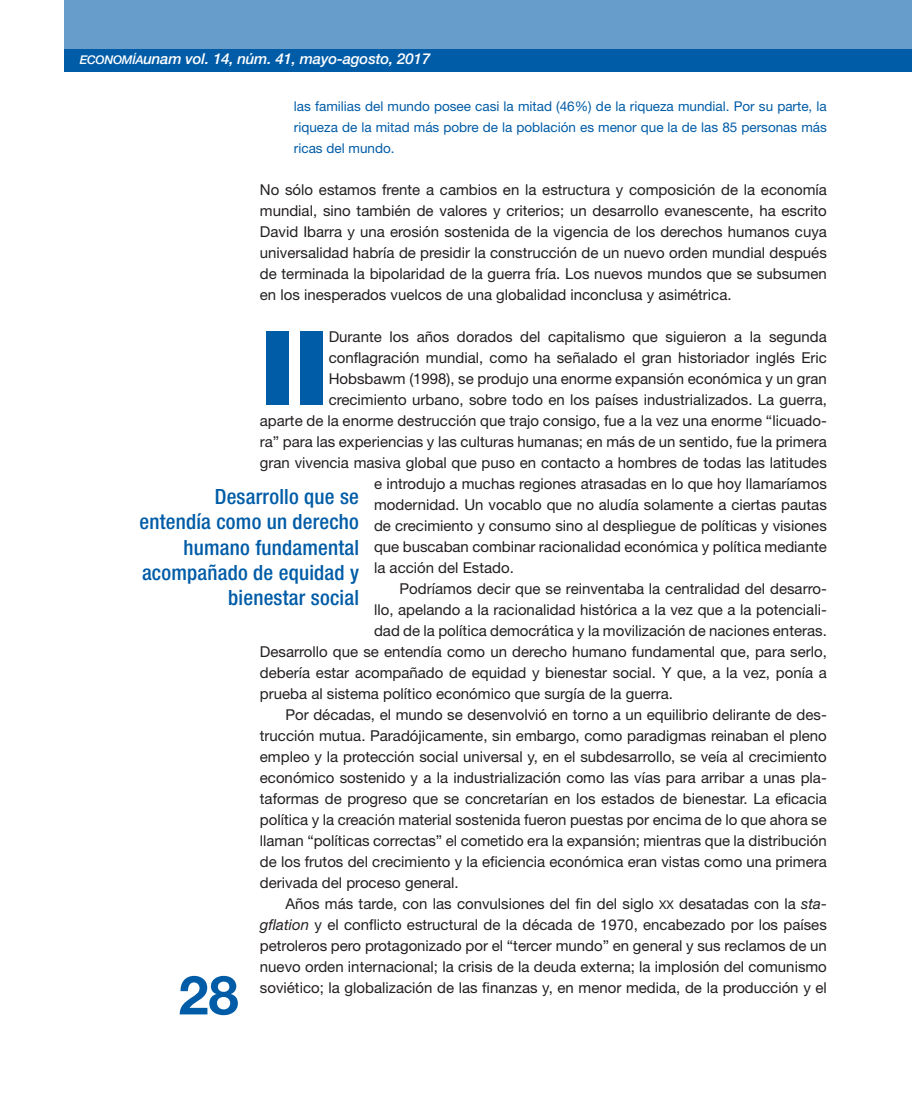
<style>
.page{position:relative;width:912px;height:1106px;background:#fff}
.page>*{position:absolute;margin:0;border:0;box-sizing:border-box;transform-origin:0 0}
.Inicio_texto{font:900 103.2px "Helvetica Neue LT Std";color:#005ca7}
.t1{font:700 54px "Helvetica Neue LT Std";color:#005ca7}
.Inicio_texto-2{font:500 condensed 21px/25.2px "Helvetica Neue LT Std";letter-spacing:.01em;color:#005ca7;text-align:right}
.cuerpo_texto{font:15px/21px "Helvetica Neue LT Std";color:#231f20;text-align:justify}
.Inicio_texto-3{font:15px/21px "Helvetica Neue LT Std";color:#231f20;text-align:justify}
.t2{font:italic 500 15px "Helvetica Neue LT Std";letter-spacing:-.01em;color:#fff}
.t3{font:13.5px/21px "Helvetica Neue LT Std";color:#005ca7;text-align:justify}
.s1{font-family:"Helvetica Neue LT Std Md It SC800";font-weight:400;font-style:normal;font-size:12px}
.s2{font-family:"Helvetica Neue LT Std Roman SC800";font-size:12px}
.s3{font-style:italic}
</style>
<div class="page">
<div style="left:64px;top:0;width:847px;height:49px;background:#669dca"></div>
<div style="left:64px;top:49px;width:847px;height:22px;background:#005ca7"></div>
<p class="t2" style="left:80px;top:49px;width:352px"><span class="s1">ECONOMÍA</span>unam vol. 14, núm. 41, mayo-agosto, 2017</p>
<p class="t3" style="left:294px;top:96px;width:534px">las familias del mundo posee casi la mitad (46%) de la riqueza mundial. Por su parte, la riqueza de la mitad más pobre de la población es menor que la de las 85 personas más ricas del mundo.</p>
<p class="Inicio_texto-3" style="left:260px;top:179px;width:568px">No sólo estamos frente a cambios en la estructura y composición de la economía mundial, sino también de valores y criterios; un desarrollo evanescente, ha escrito David Ibarra y una erosión sostenida de la vigencia de los derechos humanos cuya universalidad habría de presidir la construcción de un nuevo orden mundial después de terminada la bipolaridad de la guerra fría. Los nuevos mundos que se subsumen en los inesperados vuelcos de una globalidad inconclusa y asimétrica.</p>
<p class="Inicio_texto" style="left:260px;top:307px;width:70px">II</p>
<p class="Inicio_texto-3" style="left:328px;top:326px;width:499px">Durante los años dorados del capitalismo que siguieron a la segunda</p>
<p class="Inicio_texto-3" style="left:328px;top:347px;width:499px">conflagración mundial, como ha señalado el gran historiador inglés Eric</p>
<p class="Inicio_texto-3" style="left:328px;top:368px;width:499px">Hobsbawm (1998), se produjo una enorme expansión económica y un gran</p>
<p class="Inicio_texto-3" style="left:328px;top:389px;width:499px">crecimiento urbano, sobre todo en los países industrializados. La guerra,</p>
<p class="Inicio_texto-3" style="left:260px;top:410px;width:568px">aparte de la enorme destrucción que trajo consigo, fue a la vez una enorme “licuado-</p>
<p class="Inicio_texto-3" style="left:260px;top:431px;width:568px">ra” para las experiencias y las culturas humanas; en más de un sentido, fue la primera</p>
<p class="Inicio_texto-3" style="left:260px;top:452px;width:568px">gran vivencia masiva global que puso en contacto a hombres de todas las latitudes</p>
<p class="Inicio_texto-3" style="left:374px;top:473px;width:454px">e introdujo a muchas regiones atrasadas en lo que hoy llamaríamos</p>
<p class="Inicio_texto-3" style="left:374px;top:494px;width:454px">modernidad. Un vocablo que no aludía solamente a ciertas pautas</p>
<p class="Inicio_texto-3" style="left:374px;top:515px;width:454px">de crecimiento y consumo sino al despliegue de políticas y visiones</p>
<p class="Inicio_texto-3" style="left:374px;top:536px;width:454px">que buscaban combinar racionalidad económica y política mediante</p>
<p class="Inicio_texto-3" style="left:374px;top:557px;width:141px">la acción del Estado.</p>
<p class="cuerpo_texto" style="left:399px;top:578px;width:428px">Podríamos decir que se reinventaba la centralidad del desarro-</p>
<p class="cuerpo_texto" style="left:374px;top:599px;width:454px">llo, apelando a la racionalidad histórica a la vez que a la potenciali-</p>
<p class="cuerpo_texto" style="left:374px;top:620px;width:454px">dad de la política democrática y la movilización de naciones enteras.</p>
<p class="cuerpo_texto" style="left:260px;top:641px;width:568px">Desarrollo que se entendía como un derecho humano fundamental que, para serlo,</p>
<p class="cuerpo_texto" style="left:260px;top:662px;width:568px">debería estar acompañado de equidad y bienestar social. Y que, a la vez, ponía a</p>
<p class="cuerpo_texto" style="left:260px;top:683px;width:414px">prueba al sistema político económico que surgía de la guerra.</p>
<p class="cuerpo_texto" style="left:260px;top:704px;width:568px;text-indent:26px">Por décadas, el mundo se desenvolvió en torno a un equilibrio delirante de des&shy;trucción mutua. Paradójicamente, sin embargo, como paradigmas reinaban el pleno empleo y la protección social universal y, en el subdesarrollo, se veía al crecimiento económico sostenido y a la industrialización como las vías para arribar a unas pla&shy;taformas de progreso que se concretarían en los estados de bienestar. La eficacia política y la creación material sostenida fueron puestas por encima de lo que ahora se llaman “políticas correctas” el cometido era la expansión; mientras que la distribución de los frutos del crecimiento y la eficiencia económica eran vistas como una primera derivada del proceso general.</p>
<p class="cuerpo_texto" style="left:260px;top:893px;width:568px;text-indent:26px">Años más tarde, con las convulsiones del fin del siglo <span class="s2">xx</span> desatadas con la <span class="s3">sta&shy;gflation</span> y el conflicto estructural de la década de 1970, encabezado por los países petroleros pero protagonizado por el “tercer mundo” en general y sus reclamos de un nuevo orden internacional; la crisis de la deuda externa; la implosión del comunismo soviético; la globalización de las finanzas y, en menor medida, de la producción y el</p>
<p class="Inicio_texto-2" style="left:139px;top:484px;width:221px">Desarrollo que se entendía como un derecho humano fundamental acompañado de equidad y bienestar social</p>
<h2 class="t1" style="left:178px;top:961px;width:62px">28</h2>
</div>
